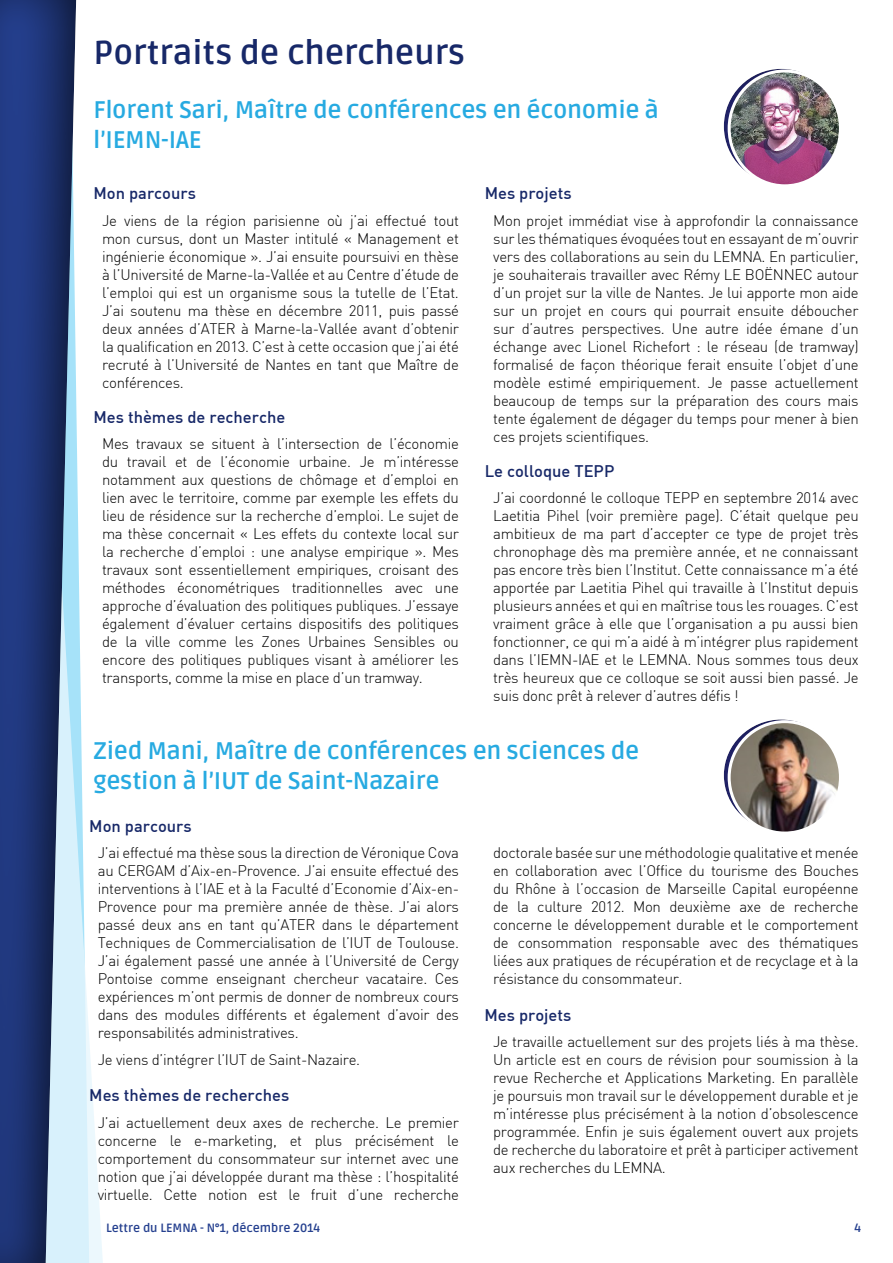
<style>
.page{position:relative;width:893px;height:1263px;background:#fff}
.page>*{position:absolute;margin:0;border:0;box-sizing:border-box;transform-origin:0 0}
.t1{font:700 33px "Ruda";color:#172868}
.t2{font:700 24px/30px "Ruda";letter-spacing:-.01em;color:#27aae1}
.t3{font:500 16.5px "DIN";color:#172868}
.t4{font:300 15px/18px "DIN";letter-spacing:-.02em;color:#000;text-align:justify}
.t5{font:700 12px "Ruda";color:#25408f}
</style>
<div class="page">
<svg style="left:79px;top:590px;width:24px;height:673px"></svg>
<div style="left:0;top:0;width:79px;height:1263px;background:#000;opacity:.75"></div>
<div style="left:724px;top:67px;width:117px;height:117px;background:#000;opacity:.75"></div>
<img style="left:729px;top:71px;width:111px;height:113px">
<div style="left:728px;top:70px;width:114px;height:117px;border:3px solid #fff;border-radius:50%"></div>
<div style="left:724px;top:717px;width:117px;height:115px;background:#000;opacity:.75"></div>
<img style="left:729px;top:722px;width:111px;height:111px;border-radius:56px">
<div style="left:728px;top:720px;width:114px;height:114px;border:3px solid #fff;border-radius:50%"></div>
<h1 class="t1" style="left:94px;top:35px;width:373px">Portraits de chercheurs</h1>
<h2 class="t2" style="left:94px;top:95px;width:567px">Florent Sari, Maître de conférences en économie à l’IEMN</h2>
<h2 class="t2" style="left:161px;top:125px;width:19px">-IAE</h2>
<p class="t3" style="left:94px;top:183px;width:104px">Mon parcours</p>
<p class="t4" style="left:102px;top:211px;width:358px">Je viens de la région parisienne où j’ai effectué tout mon cursus, dont un Master intitulé « Management et ingénierie économique ». J’ai ensuite poursuivi en thèse à l’Université de Marne-la-Vallée et au Centre d’étude de l’emploi qui est un organisme sous la tutelle de l’Etat.<br>J’ai soutenu ma thèse en décembre 2011, puis passé deux années d’ATER à Marne-la-Vallée avant d’obtenir la qualification en 2013. C’est à cette occasion que j’ai été recruté à l’Université de Nantes en tant que Maître de conférences.</p>
<p class="t3" style="left:94px;top:406px;width:193px">Mes thèmes de recherche</p>
<p class="t4" style="left:102px;top:435px;width:358px">Mes travaux se situent à l’intersection de l’économie du travail et de l’économie urbaine. Je m’intéresse notamment aux questions de chômage et d’emploi en lien avec le territoire, comme par exemple les effets du lieu de résidence sur la recherche d’emploi. Le sujet de ma thèse concernait « Les effets du contexte local sur la recherche d’emploi : une analyse empirique ». Mes travaux sont essentiellement empiriques, croisant des méthodes économétriques traditionnelles avec une approche d’évaluation des politiques publiques. J’essaye également d’évaluer certains dispositifs des politiques de la ville comme les Zones Urbaines Sensibles ou encore des politiques publiques visant à améliorer les transports, comme la mise en place d’un tramway.</p>
<p class="t3" style="left:485px;top:183px;width:88px">M es projets</p>
<p class="t4" style="left:493px;top:211px;width:367px">Mon projet immédiat vise à approfondir la connaissance sur les thématiques évoquées tout en essayant de m’ouvrir vers des collaborations au sein du LEMNA. En particulier, je souhaiterais travailler avec Rémy Le Bo ënnec</p>
<p class="t4" style="left:493px;top:265px;width:367px;text-indent:323px">autour d’un projet sur la ville de Nantes. Je lui apporte mon aide sur un projet en cours qui pourrait ensuite déboucher sur d’autres perspectives. Une autre idée émane d’un échange avec Lionel Richefort : le réseau (de tramway) formalisé de façon théorique ferait ensuite l’objet d’une modèle estimé empiriquement. Je passe actuellement beaucoup de temps sur la préparation des cours mais tente également de dégager du temps pour mener à bien ces projets scientifiques.</p>
<p class="t3" style="left:485px;top:460px;width:131px">Le colloque TEPP</p>
<p class="t4" style="left:493px;top:489px;width:367px">J’ai coordonné le colloque TEPP en septembre 2014 avec Laetitia Pihel (voir première page). C’était quelque peu ambitieux de ma part d’accepter ce type de projet très chronophage dès ma première année, et ne connaissant pas encore très bien l’Institut. Cette connaissance m’a été apportée par Laetitia Pihel qui travaille à l’Institut depuis plusieurs années et qui en maîtrise tous les rouages. C’est vraiment grâce à elle que l’organisation a pu aussi bien fonctionner, ce qui m’a aidé à m’intégrer plus rapidement dans l’IEMN-IAE et le LEMNA. Nous sommes tous deux très heureux que ce colloque se soit aussi bien passé. Je suis donc prêt à relever d’autres défis !</p>
<h2 class="t2" style="left:94px;top:736px;width:547px">Zied Mani, Maître de conférences en sciences de gestion à l’IUT de Saint-Nazaire</h2>
<p class="t3" style="left:89px;top:815px;width:104px">Mon parcours</p>
<p class="t4" style="left:98px;top:844px;width:363px">J’ai effectué ma thèse sous la direction de Véronique Cova au CERGAM d’Aix-en-Provence. J’ai ensuite effectué des interventions à l’IAE et à la Faculté d’Economie d’Aix-en-Provence pour ma première année de thèse. J’ai alors passé deux ans en tant qu’ATER dans le département Techniques de Commercialisation de l’IUT de Toulouse.<br>J’ai également passé une année à l’Université de Cergy Pontoise comme enseignant chercheur vacataire. Ces expériences m’ont permis de donner de nombreux cours dans des modules différents et également d’avoir des responsabilités administratives.</p>
<p class="t4" style="left:98px;top:1050px;width:264px">Je viens d’intégrer l’IUT de Saint-Nazaire.</p>
<p class="t3" style="left:89px;top:1085px;width:201px">Mes thèmes de recherches</p>
<p class="t4" style="left:98px;top:1113px;width:363px">J’ai actuellement deux axes de recherche. Le premier concerne le e-marketing, et plus précisément le comportement du consommateur sur internet avec une notion que j’ai développée durant ma thèse : l’hospitalité virtuelle. Cette notion est le fruit d’une recherche</p>
<p class="t4" style="left:493px;top:844px;width:367px">doctorale basée sur une méthodologie qualitative et menée en collaboration avec l’Office du tourisme des Bouches du Rhône à l’occasion de Marseille Capital européenne de la culture 2012. Mon deuxième axe de recherche concerne le développement durable et le comportement de consommation responsable avec des thématiques liées aux pratiques de récupération et de recyclage et à la résistance du consommateur.</p>
<p class="t3" style="left:485px;top:1004px;width:88px">M es projets</p>
<p class="t4" style="left:493px;top:1033px;width:367px">Je travaille actuellement sur des projets liés à ma thèse.<br>Un article est en cours de révision pour soumission à la revue Recherche et Applications Marketing. En parallèle je poursuis mon travail sur le développement durable et je m’intéresse plus précisément à la notion d’obsolescence programmée. Enfin je suis également ouvert aux projets de recherche du laboratoire et prêt à participer activement aux recherches du LEMNA.</p>
<p class="t5" style="left:106px;top:1221px;width:69px">Lettre du LEMNA</p>
<p class="t5" style="left:200px;top:1221px;width:121px">- N°1, décembre 2014</p>
<p class="t5" style="left:854px;top:1221px;width:8px">4</p>
</div>
